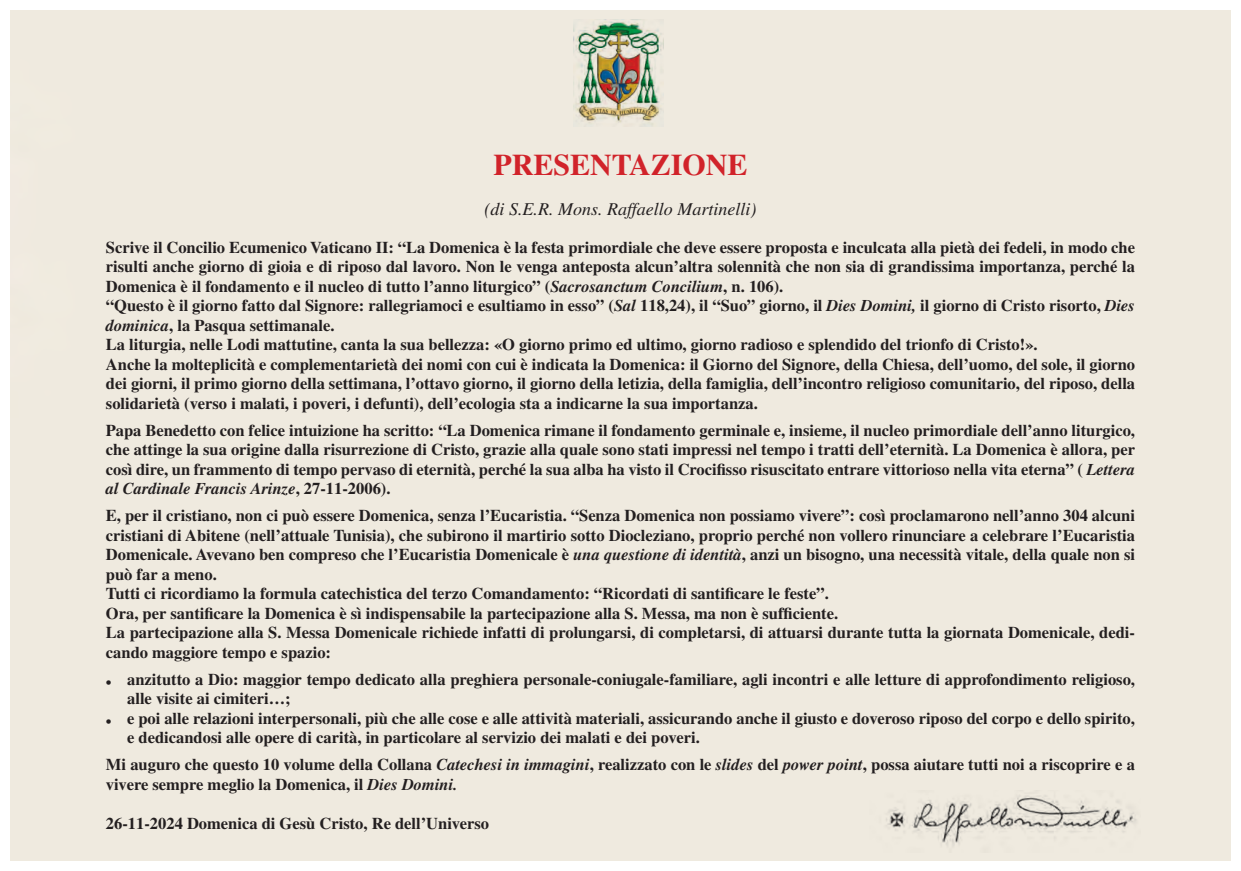
<style>
.page{position:relative;width:1241px;height:871px;background:#fff}
.page>*{position:absolute;margin:0;border:0;box-sizing:border-box;transform-origin:0 0}
.t1{font:700 30px "Times LT Std";color:#d1232a}
.t2{font:italic 18px "Times LT Std";color:#231f20}
.t3{font:700 16.5px/19.5px "Times LT Std";color:#231f20}
.s1{font-style:italic}
.s2{font-weight:400}
</style>
<div class="page">
<img style="left:574px;top:19px;width:90px;height:107px">
<img style="left:869px;top:790px;width:272px;height:62px">
<h1 class="t1" style="left:493px;top:147px;width:256px">PRESENTAZIONE</h1>
<p class="t2" style="left:485px;top:199px;width:273px">(di S.E.R. Mons. Raffaello Martinelli)</p>
<p class="t3" style="left:106px;top:237px;width:1031px">Scrive il Concilio Ecumenico Vaticano II: “La Domenica è la festa primordiale che deve essere proposta e inculcata alla pietà dei fedeli, in modo che risulti anche giorno di gioia e di riposo dal lavoro. Non le venga anteposta alcun’altra solennità che non sia di grandissima importanza, perché la Domenica è il fondamento e il nucleo di tutto l’anno liturgico” (<span class="s1">Sacrosanctum Concilium</span>, n. 106).<br>“Questo è il giorno fatto dal Signore: rallegriamoci e esultiamo in esso” (<span class="s1">Sal</span> 118,24), il “Suo” giorno, il <span class="s1">Dies Domini,</span> il giorno di Cristo risorto, <span class="s1">Dies dominica</span>, la Pasqua settimanale.<br>La liturgia, nelle Lodi mattutine, canta la sua bellezza: «O giorno primo ed ultimo, giorno radioso e splendido del trionfo di Cristo!».<br>Anche la molteplicità e complementarietà dei nomi con cui è indicata la Domenica: il Giorno del Signore, della Chiesa, dell’uomo, del sole, il giorno dei giorni, il primo giorno della settimana, l’ottavo giorno, il giorno della letizia, della famiglia, dell’incontro religioso comunitario, del riposo, della solidarietà (verso i malati, i poveri, i defunti), dell’ecologia sta a indicarne la sua importanza.</p>
<p class="t3" style="left:106px;top:420px;width:1031px;text-align:justify">Papa Benedetto con felice intuizione ha scritto: “La Domenica rimane il fondamento germinale e, insieme, il nucleo primordiale dell’anno liturgico, che attinge la sua origine dalla risurrezione di Cristo, grazie alla quale sono stati impressi nel tempo i tratti dell’eternità. La Domenica è allora, per così dire, un frammento di tempo pervaso di eternità, perché la sua alba ha visto il Crocifisso risuscitato entrare vittorioso nella vita eterna” ( <span class="s1">Lettera al Cardinale Francis Arinze</span>, 27-11-2006).</p>
<p class="t3" style="left:106px;top:505px;width:1031px">E, per il cristiano, non ci può essere Domenica, senza l’Eucaristia. “Senza Domenica non possiamo vivere”: così proclamarono nell’anno 304 alcuni cristiani di Abitene (nell’attuale Tunisia), che subirono il martirio sotto Diocleziano, proprio perché non vollero rinunciare a celebrare l’Eucaristia Domenicale. Avevano ben compreso che l’Eucaristia Domenicale è <span class="s1">una questione di identità</span>, anzi un bisogno, una necessità vitale, della quale non si può far a meno.<br>Tutti ci ricordiamo la formula catechistica del terzo Comandamento: “Ricordati di santificare le feste”.<br>Ora, per santificare la Domenica è sì indispensabile la partecipazione alla S. Messa, ma non è sufficiente.<br>La partecipazione alla S. Messa Domenicale richiede infatti di prolungarsi, di completarsi, di attuarsi durante tutta la giornata Domenicale, dedi&shy;cando maggiore tempo e spazio:</p>
<p class="t3" style="left:127px;top:669px;width:1009px;text-indent:-21px"><span class="s2">•</span> anzitutto a Dio: maggior tempo dedicato alla preghiera personale-coniugale-familiare, agli incontri e alle letture di approfondimento religioso, alle visite ai cimiteri…;</p>
<p class="t3" style="left:127px;top:708px;width:1009px;text-indent:-21px"><span class="s2">•</span> e poi alle relazioni interpersonali, più che alle cose e alle attività materiali, assicurando anche il giusto e doveroso riposo del corpo e dello spirito, e dedicandosi alle opere di carità, in particolare al servizio dei malati e dei poveri.</p>
<p class="t3" style="left:106px;top:754px;width:1030px">Mi auguro che questo 10 volume della Collana <span class="s1">Catechesi in immagini</span>, realizzato con le <span class="s1">slides</span> del <span class="s1">power point</span>, possa aiutare tutti noi a riscoprire e a vivere sempre meglio la Domenica, il <span class="s1">Dies Domini.</span></p>
<p class="t3" style="left:106px;top:813px;width:385px">26-11-2024 Domenica di Gesù Cristo, Re dell’Universo</p>
</div>
